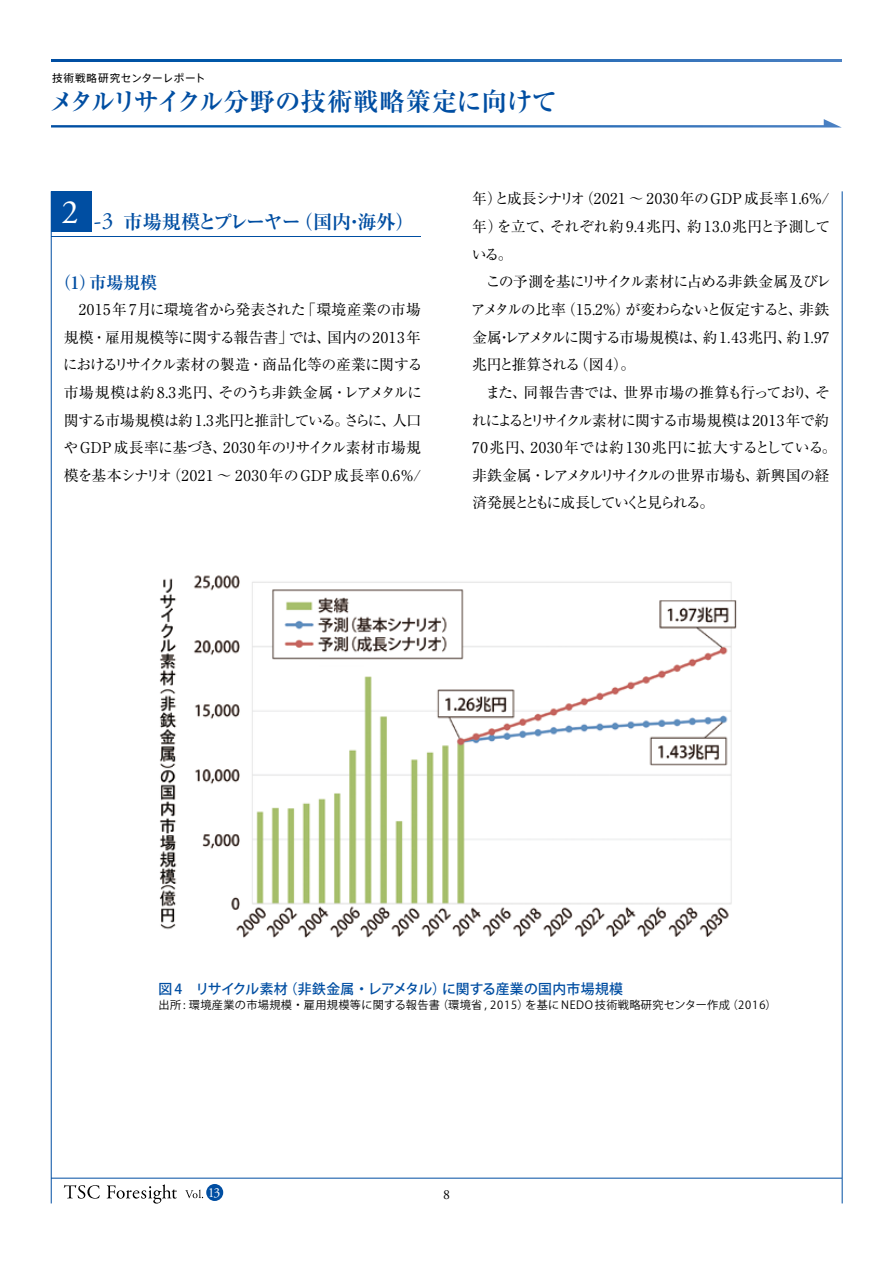
<style>
.page{position:relative;width:893px;height:1263px;background:#fff}
.page>*{position:absolute;margin:0;border:0;box-sizing:border-box;transform-origin:0 0}
.t1{font:700 25.5px "Ryumin Pro";letter-spacing:-.02em;color:#004ea2}
.t2{font:700 19.2px "Ryumin Pro";letter-spacing:-.065em;color:#004ea2}
.t3{font:700 16.95px "Ryumin Pro";color:#004ea2}
.t4{font:14.85px/27.6px "Ryumin Pro";letter-spacing:-.025em;color:#000;text-align:justify}
.t5{font:500 13.8px "Koz Go Pr 6 N";letter-spacing:.02em;color:#004ea2}
.t6{font:13.8px "Adobe Garamond Pro";color:#fff}
.t7{font:13.8px "Adobe Garamond Pro";color:#000}
.t8{font:11.1px "Koz Go Pr 6 N";letter-spacing:.03em;color:#000}
.t9{font:10.65px "Axis Std";letter-spacing:.04em;color:#000}
.s1{font-family:"Adobe Garamond Pro";font-weight:400;font-size:23.4px}
</style>
<div class="page">
<img style="left:159px;top:575px;width:578px;height:363px">
<div style="left:51px;top:191px;width:40px;height:41px;background:#004ea2"></div>
<hr style="left:51px;top:236px;width:370px;height:1px;background:#004ea2">
<svg style="left:51px;top:119px;width:791px;height:9px"></svg>
<svg style="left:51px;top:60px;width:791px;height:2px;background:#1965b1"></svg>
<hr style="left:51px;top:191px;width:1px;height:1012px;background:#004ea2">
<hr style="left:842px;top:191px;width:1px;height:1012px;background:#004ea2">
<hr style="left:51px;top:1178px;width:791px;height:1px;background:#004ea2">
<div style="left:206px;top:1184px;width:17px;height:17px;background:#004ea2;border-radius:50%"></div>
<svg style="left:185px;top:1190px;width:18px;height:8px"></svg>
<svg style="left:64px;top:1185px;width:36px;height:14px"></svg>
<svg style="left:107px;top:1184px;width:70px;height:19px"></svg>
<p class="t9" style="left:52px;top:70px;width:155px">技術戦略研究センターレポート</p>
<h1 class="t1" style="left:49px;top:81px;width:510px">メタルリサイクル分野の技術戦略策定に向けて</h1>
<p class="t2" style="left:61px;top:206px;width:355px"><sup>2</sup> <span class="s1">-3</span> 市場規模とプレーヤー（国内・海外）</p>
<p class="t4" style="left:471px;top:184px;width:367px;text-align:left">年）と成長シナリオ（2021 ～ 2030年のGDP成長率1.6%/年）を立て、それぞれ約9.4兆円、約13.0兆円と予測している。<br>　この予測を基にリサイクル素材に占める非鉄金属及びレアメタルの比率（15.2％）が変わらないと仮定すると、非鉄金属・レアメタルに関する市場規模は、約1.43兆円、約1.97兆円と推算される（図 4）。<br>　また、同報告書では、世界市場の推算も行っており、それによるとリサイクル素材に関する市場規模は2013 年で約<br>70兆円、2030年では約130兆円に拡大するとしている。非鉄金属・レアメタルリサイクルの世界市場も、新興国の経済発展とともに成長していくと見られる。</p>
<p class="t3" style="left:54px;top:269px;width:105px">（1）市場規模</p>
<p class="t4" style="left:63px;top:295px;width:361px">　2015年7月に環境省から発表された「環境産業の市場規模・雇用規模等に関する報告書」では、国内の2013年におけるリサイクル素材の製造・商品化等の産業に関する市場規模は約 8.3兆円、そのうち非鉄金属・レアメタルに関する市場規模は約 1.3 兆円と推計している。さらに、人口やGDP成長率に基づき、2030年のリサイクル素材市場規模を基本シナリオ（2021 ～ 2030年のGDP成長率0.6%/</p>
<p class="t5" style="left:159px;top:981px;width:466px">図 4　リサイクル素材（非鉄金属・レアメタル）に関する産業の国内市場規模</p>
<p class="t8" style="left:159px;top:999px;width:620px">出所 : 環境産業の市場規模・雇用規模等に関する報告書（環境省 , 2015）を基に NEDO 技術戦略研究センター作成（2016）</p>
<p class="t6" style="left:208px;top:1184px;width:14px">13</p>
<p class="t7" style="left:443px;top:1186px;width:8px">8</p>
</div>
